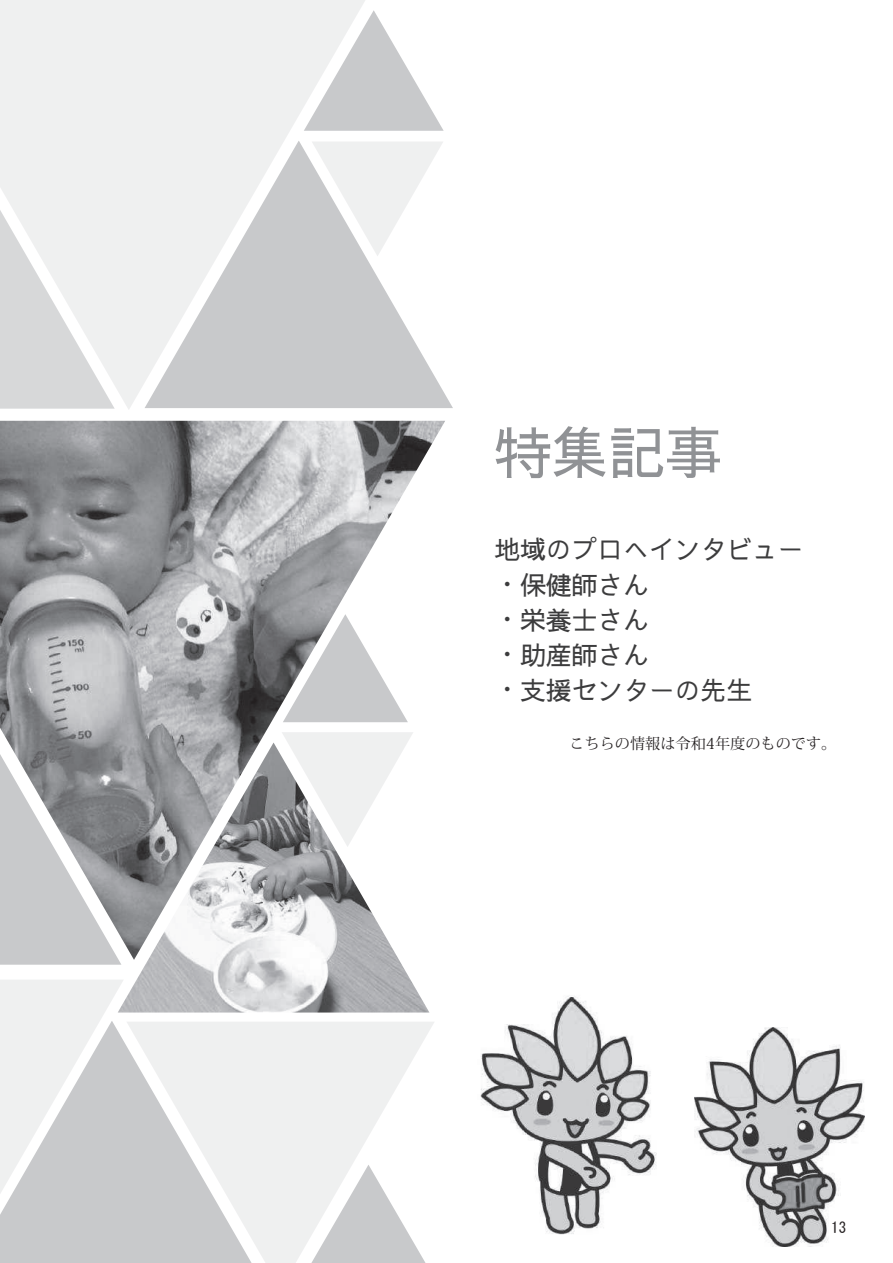
<style>
.page{position:relative;width:893px;height:1263px;background:#fff}
.page>*{position:absolute;margin:0;border:0;box-sizing:border-box;transform-origin:0 0}
.t1{font:56.85px "Generic 0";color:#909295}
.t2{font:25.8px/35.2px "Generic 0";color:#3c3c3d}
.t3{font:15.15px "Koz Min Pr 6 N";color:#231f20}
.t4{font:15px "MS Gothic";color:#231f20}
</style>
<div class="page">
<div style="left:0;top:980px;width:124px;height:41px;background:#eff0f0"></div>
<svg style="left:0;top:1021px;width:126px;height:242px;fill:#c8c9cb"></svg>
<img style="left:0;top:421px;width:445px;height:333px">
<svg style="left:0;top:754px;width:118px;height:211px"></svg>
<div style="left:0;top:0;width:365px;height:409px;background:#eff0f0"></div>
<svg style="left:145px;top:141px;width:308px;height:267px;fill:#c8c9cb"></svg>
<svg style="left:126px;top:1022px;width:308px;height:241px;fill:#eff0f0"></svg>
<img style="left:118px;top:742px;width:311px;height:270px">
<svg style="left:0;top:209px;width:115px;height:200px"></svg>
<svg style="left:312px;top:141px;width:131px;height:115px"></svg>
<svg style="left:304px;top:10px;width:140px;height:121px"></svg>
<svg style="left:282px;top:732px;width:131px;height:115px"></svg>
<svg style="left:308px;top:1165px;width:121px;height:98px"></svg>
<svg style="left:283px;top:614px;width:125px;height:108px"></svg>
<img style="left:695px;top:1027px;width:169px;height:220px">
<img style="left:480px;top:996px;width:177px;height:239px">
<h1 class="t1" style="left:494px;top:425px;width:229px">特集記事</h1>
<p class="t2" style="left:494px;top:532px;width:311px">地域のプロへインタビュー・保健師さん<br>・栄養士さん<br>・助産師さん<br>・支援センターの先生</p>
<p class="t3" style="left:569px;top:735px;width:268px">こちらの情報は令和4年度のものです。</p>
<p class="t4" style="left:831px;top:1220px;width:16px">13</p>
</div>
